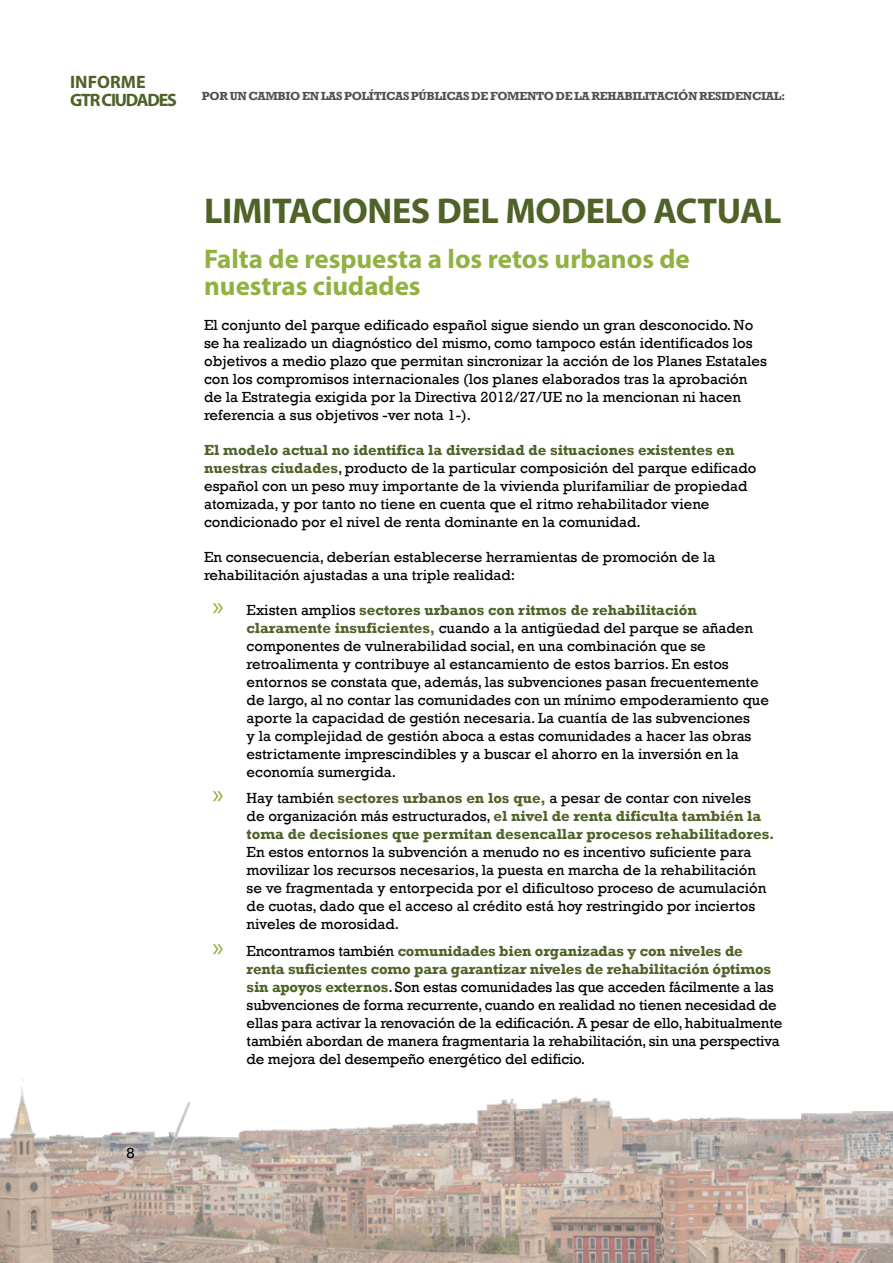
<style>
.page{position:relative;width:893px;height:1263px;background:#fff}
.page>*{position:absolute;margin:0;border:0;box-sizing:border-box;transform-origin:0 0}
.t1{font:700 36px "Myriad Pro";letter-spacing:-.01em;color:#4f6228}
.t2{font:700 27px/27px "Myriad Pro";color:#91b241}
.t3{font:700 18px/18px "Myriad Pro";letter-spacing:-.07em;color:#4f6228}
.t4{font:15px/18px "Rockwell";color:#000}
.t5{font:700 15px/18px "Rockwell";color:#4f6228}
.t6{font:700 12px "Rockwell";letter-spacing:-.03em;color:#505050}
.s1{font-weight:700;color:#4f6228}
.s2{font-family:"Myriad Pro";font-size:27px;color:#91b241}
.s3{font-family:"Myriad Pro";font-weight:400;font-size:27px;color:#91b241}
.s4{font-weight:400;color:#000}
</style>
<div class="page">
<img style="left:0;top:1079px;width:893px;height:184px">
<p class="t3" style="left:70px;top:72px;width:108px">INFORME<br>GTR CIUDADES</p>
<p class="t6" style="left:202px;top:89px;width:585px">POR UN CAMBIO EN LAS POLÍTICAS PÚBLICAS DE FOMENTO DE LA REHABILITACIÓN RESIDENCIAL:</p>
<p class="t4" style="left:126px;top:1144px;width:10px">8</p>
<h1 class="t1" style="left:204px;top:187px;width:579px">LIMITACIONES DEL MODELO ACTUAL</h1>
<h2 class="t2" style="left:204px;top:244px;width:487px">Falta de respuesta a los retos urbanos de nuestras ciudades</h2>
<p class="t4" style="left:204px;top:316px;width:564px">El conjunto del parque edificado español sigue siendo un gran desconocido. No se ha realizado un diagnóstico del mismo, como tampoco están identificados los objetivos a medio plazo que permitan sincronizar la acción de los Planes Estatales con los compromisos internacionales (los planes elaborados tras la aprobación de la Estrategia exigida por la Directiva 2012/27/UE no la mencionan ni hacen referencia a sus objetivos -ver nota 1-).</p>
<p class="t4" style="left:204px;top:441px;width:554px"><span class="s1">El modelo actual no identifica la diversidad de situaciones existentes en nuestras ciudades</span>, producto de la particular composición del parque edificado español con un peso muy importante de la vivienda plurifamiliar de propiedad atomizada, y por tanto no tiene en cuenta que el ritmo rehabilitador viene condicionado por el nivel de renta dominante en la comunidad.</p>
<p class="t4" style="left:204px;top:548px;width:513px">En consecuencia, deberían establecerse herramientas de promoción de la rehabilitación ajustadas a una triple realidad:</p>
<p class="t4" style="left:247px;top:601px;width:524px;text-indent:-34px"><span class="s2">»</span> Existen amplios <span class="s1">sectores urbanos con ritmos de rehabilitación claramente insuficientes,</span> cuando a la antigüedad del parque se añaden componentes de vulnerabilidad social, en una combinación que se retroalimenta y contribuye al estancamiento de estos barrios. En estos entornos se constata que, además, las subvenciones pasan frecuentemente de largo, al no contar las comunidades con un mínimo empoderamiento que aporte la capacidad de gestión necesaria. La cuantía de las subvenciones<br>y la complejidad de gestión aboca a estas comunidades a hacer las obras estrictamente imprescindibles y a buscar el ahorro en la inversión en la economía sumergida.</p>
<p class="t5" style="left:247px;top:789px;width:529px;text-indent:-34px"><span class="s3">»</span> <span class="s4">Hay también</span> sectores urbanos en los que, <span class="s4">a pesar de contar con niveles<br>de organización más estructurados,</span> el nivel de renta dificulta también la toma de decisiones que permitan desencallar procesos rehabilitadores.</p>
<p class="t4" style="left:247px;top:843px;width:521px">En estos entornos la subvención a menudo no es incentivo suficiente para movilizar los recursos necesarios, la puesta en marcha de la rehabilitación se ve fragmentada y entorpecida por el dificultoso proceso de acumulación de cuotas, dado que el acceso al crédito está hoy restringido por inciertos niveles de morosidad.</p>
<p class="t4" style="left:247px;top:942px;width:537px;text-indent:-34px"><span class="s2">»</span> Encontramos también <span class="s1">comunidades bien organizadas y con niveles de renta suficientes como para garantizar niveles de rehabilitación óptimos sin apoyos externos</span>. Son estas comunidades las que acceden fácilmente a las subvenciones de forma recurrente, cuando en realidad no tienen necesidad de ellas para activar la renovación de la edificación. A pesar de ello, habitualmente también abordan de manera fragmentaria la rehabilitación, sin una perspectiva de mejora del desempeño energético del edificio.</p>
</div>
